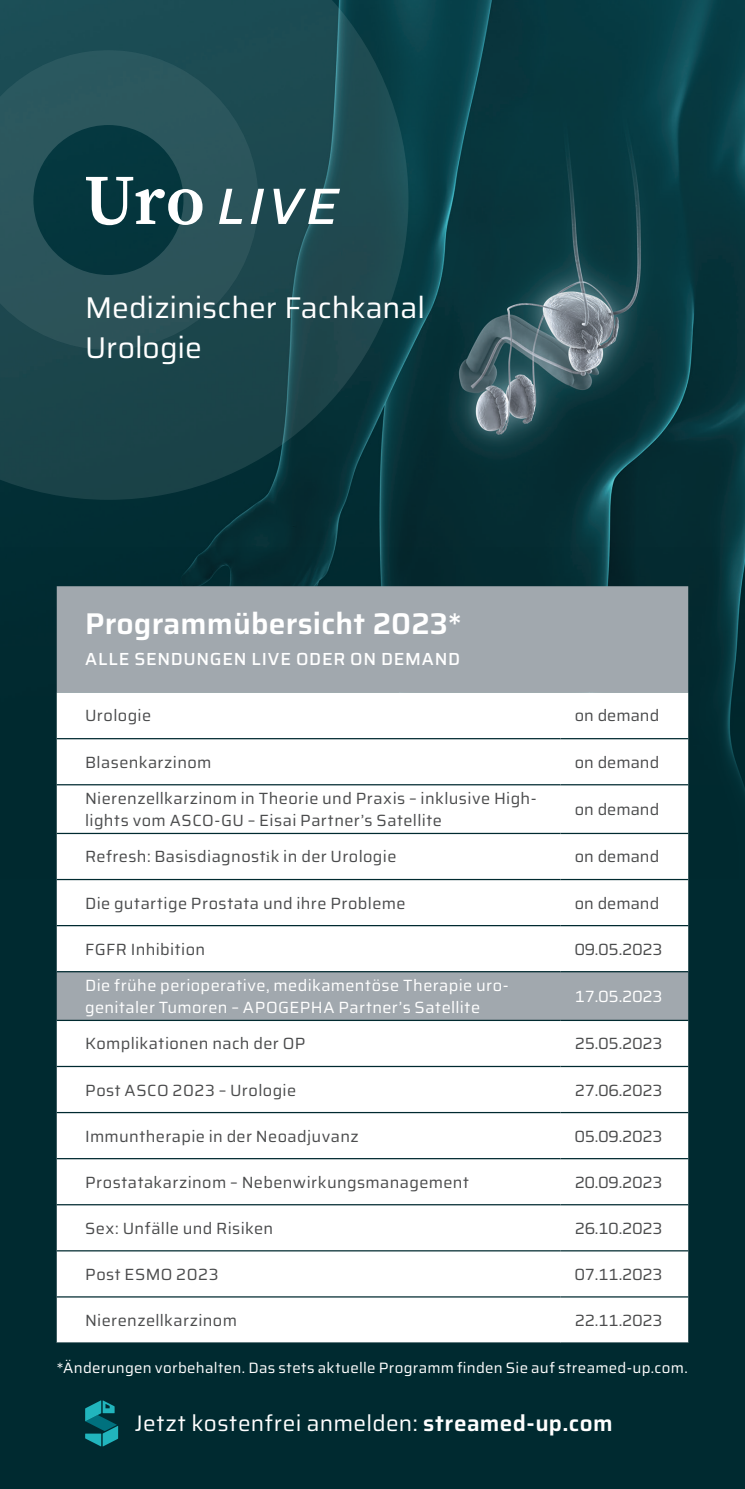
<style>
.page{position:relative;width:745px;height:1489px;background:#fff}
.page>*{position:absolute;margin:0;border:0;box-sizing:border-box;transform-origin:0 0}
.t1{font:30px/40px "Saira";letter-spacing:-.005em;color:#fff}
.t2{font:600 30px "Saira";letter-spacing:.005em;color:#fff}
.t3{font:22.5px "Saira";letter-spacing:.015em;color:#fff}
.t4{font:500 17.5px "Saira";letter-spacing:.04em;color:#fff}
.Tabelle_Programmüber{font:16.25px/22.5px "Saira";letter-spacing:.025em;color:#4b4c4d}
.tabelle_rechts_datum{font:16.25px "Saira";color:#4b4c4d}
.Tabelle_Programmüber-2{font:16.25px/22.5px "Saira";letter-spacing:.025em;color:#fff}
.tabelle_rechts_datum-2{font:16.25px "Saira";color:#fff}
.t5{font:15px "Saira";letter-spacing:.015em;color:#fff}
.s1{font-family:"Minion Pro"}
.s2{font-weight:600}
</style>
<div class="page">
<div style="left:0;top:0;width:744px;height:1488px;background:#002a30"></div>
<img style="left:56px;top:0;width:688px;height:878px">
<svg style="left:0;top:0;width:408px;height:500px;background:#18444b"></svg>
<svg style="left:0;top:50px;width:258px;height:300px;fill:#2b5359"></svg>
<svg style="left:86px;top:177px;width:254px;height:48px"></svg>
<svg style="left:85px;top:1400px;width:33px;height:46px"></svg>
<div style="left:57px;top:586px;width:630px;height:106px;background:#a1a8ae"></div>
<div style="left:57px;top:692px;width:630px;height:233px;background:#fff"></div>
<svg style="left:57px;top:926px;width:630px;height:416px;background:#f1f3f3"></svg>
<hr style="left:57px;top:738px;width:503px;height:1px;background:#002a30">
<hr style="left:560px;top:738px;width:127px;height:1px;background:#002a30">
<hr style="left:57px;top:784px;width:503px;height:1px;background:#002a30">
<hr style="left:560px;top:784px;width:127px;height:1px;background:#002a30">
<hr style="left:57px;top:832px;width:503px;height:2px;background:#002a30">
<hr style="left:560px;top:832px;width:127px;height:2px;background:#002a30">
<hr style="left:57px;top:878px;width:503px;height:2px;background:#002a30">
<hr style="left:560px;top:878px;width:127px;height:2px;background:#002a30">
<hr style="left:57px;top:971px;width:503px;height:1px;background:#002a30">
<hr style="left:560px;top:971px;width:127px;height:1px;background:#002a30">
<hr style="left:57px;top:1019px;width:503px;height:1px;background:#002a30">
<hr style="left:560px;top:1019px;width:127px;height:1px;background:#002a30">
<hr style="left:57px;top:1065px;width:503px;height:2px;background:#002a30">
<hr style="left:560px;top:1065px;width:127px;height:2px;background:#002a30">
<hr style="left:57px;top:1111px;width:503px;height:2px;background:#002a30">
<hr style="left:560px;top:1111px;width:127px;height:2px;background:#002a30">
<hr style="left:57px;top:1157px;width:503px;height:2px;background:#002a30">
<hr style="left:560px;top:1157px;width:127px;height:2px;background:#002a30">
<hr style="left:57px;top:1203px;width:503px;height:2px;background:#002a30">
<hr style="left:560px;top:1203px;width:127px;height:2px;background:#002a30">
<hr style="left:57px;top:1250px;width:503px;height:1px;background:#002a30">
<hr style="left:560px;top:1250px;width:127px;height:1px;background:#002a30">
<hr style="left:57px;top:1296px;width:503px;height:1px;background:#002a30">
<hr style="left:560px;top:1296px;width:127px;height:1px;background:#002a30">
<p class="t1" style="left:85px;top:286px;width:341px">Medizinischer Fachkanal<br>Urologie</p>
<p class="t2" style="left:85px;top:599px;width:378px">Programmübersicht 2023*</p>
<p class="t4" style="left:85px;top:644px;width:376px">ALLE SENDUNGEN LIVE ODER ON DEMAND</p>
<p class="Tabelle_Programmüber" style="left:85px;top:703px;width:67px">Urologie</p>
<p class="tabelle_rechts_datum" style="left:574px;top:702px;width:86px">on demand</p>
<p class="Tabelle_Programmüber" style="left:85px;top:750px;width:128px">Blasenkarzinom</p>
<p class="tabelle_rechts_datum" style="left:574px;top:748px;width:86px">on demand</p>
<p class="Tabelle_Programmüber" style="left:85px;top:786px;width:453px">Nierenzellkarzinom in Theorie und Praxis – inklusive High&shy;lights vom ASCO-GU – Eisai Partner’s Satellite</p>
<p class="tabelle_rechts_datum" style="left:574px;top:796px;width:86px">on demand</p>
<p class="Tabelle_Programmüber" style="left:85px;top:845px;width:313px">Refresh: Basisdiagnost<span class="s1">i</span>k in der Urologie</p>
<p class="tabelle_rechts_datum" style="left:574px;top:843px;width:86px">on demand</p>
<p class="Tabelle_Programmüber" style="left:85px;top:891px;width:322px">Die gutartige Prostata und ihre Probleme</p>
<p class="tabelle_rechts_datum" style="left:574px;top:889px;width:86px">on demand</p>
<p class="Tabelle_Programmüber" style="left:85px;top:937px;width:121px">FGFR Inhibition</p>
<p class="tabelle_rechts_datum" style="left:574px;top:935px;width:89px">09.05.2023</p>
<p class="Tabelle_Programmüber-2" style="left:85px;top:973px;width:423px">Die frühe perioperative, medikamentöse Therapie uro&shy;genitaler Tumoren – APOGEPHA Partner’s Satellite</p>
<p class="tabelle_rechts_datum-2" style="left:574px;top:983px;width:89px">17.05.2023</p>
<p class="Tabelle_Programmüber" style="left:85px;top:1031px;width:221px">Komplikationen nach der OP</p>
<p class="tabelle_rechts_datum" style="left:574px;top:1030px;width:89px">25.05.2023</p>
<p class="Tabelle_Programmüber" style="left:85px;top:1077px;width:212px">Post ASCO 2023 – Urologie</p>
<p class="tabelle_rechts_datum" style="left:574px;top:1076px;width:89px">27.06.2023</p>
<p class="Tabelle_Programmüber" style="left:85px;top:1124px;width:275px">Immuntherapie in der Neoadjuvanz</p>
<p class="tabelle_rechts_datum" style="left:574px;top:1122px;width:89px">05.09.2023</p>
<p class="Tabelle_Programmüber" style="left:85px;top:1170px;width:385px">Prostatakarzinom – Nebenwirkungsmanagement</p>
<p class="tabelle_rechts_datum" style="left:574px;top:1168px;width:89px">20.09.2023</p>
<p class="Tabelle_Programmüber" style="left:85px;top:1216px;width:190px">Sex: Unfälle und Risiken</p>
<p class="tabelle_rechts_datum" style="left:574px;top:1214px;width:89px">26.10.2023</p>
<p class="Tabelle_Programmüber" style="left:85px;top:1262px;width:135px">Post ESMO 2023</p>
<p class="tabelle_rechts_datum" style="left:574px;top:1260px;width:89px">07.11.2023</p>
<p class="Tabelle_Programmüber" style="left:85px;top:1308px;width:153px">Nierenzellkarzinom</p>
<p class="tabelle_rechts_datum" style="left:574px;top:1306px;width:89px">22.11.2023</p>
<p class="t5" style="left:57px;top:1355px;width:632px">*Änderungen vorbehalten. Das stets aktuelle Programm finden Sie auf streamed-up.com.</p>
<p class="t3" style="left:135px;top:1404px;width:479px">Jetzt kostenfrei anmelden: <span class="s2">streamed-up.com</span></p>
</div>
